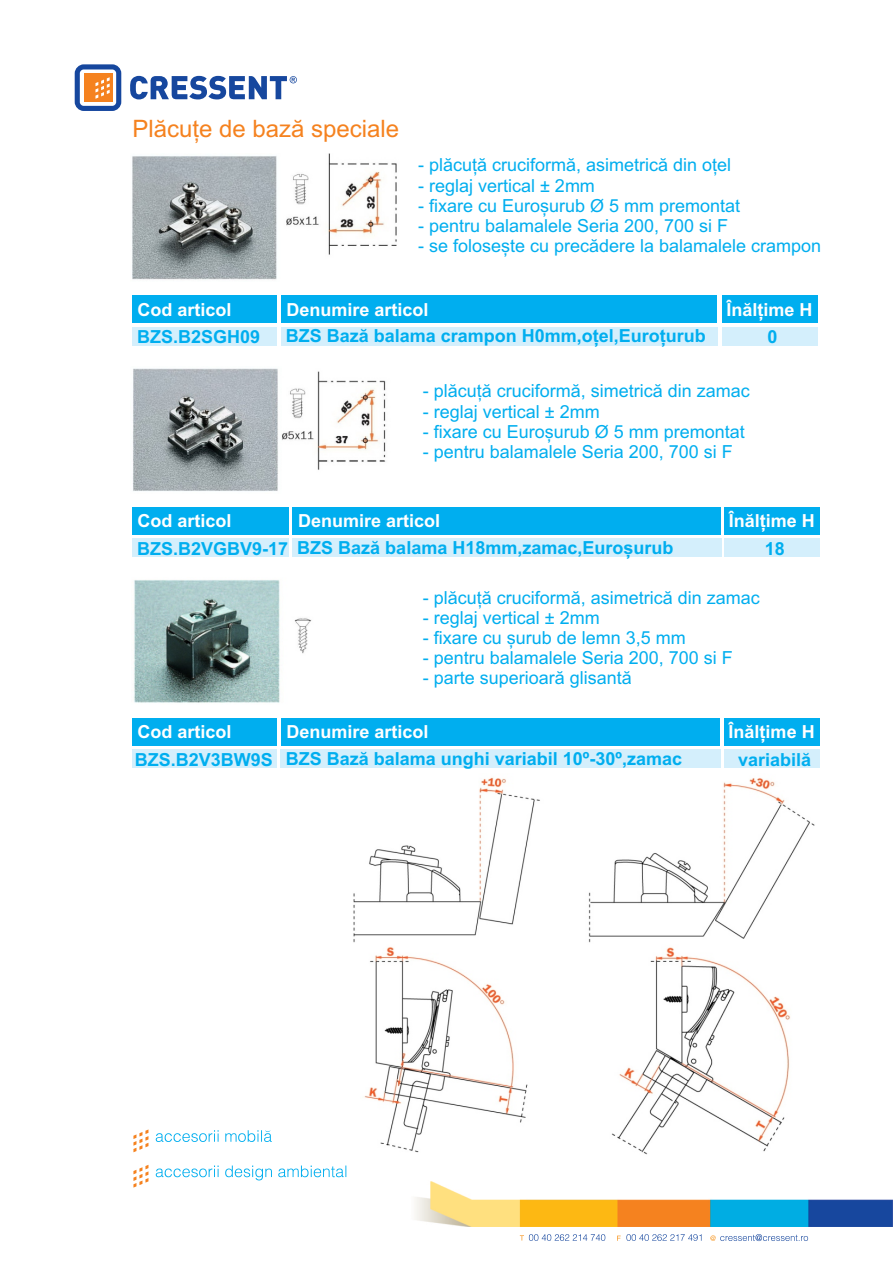
<style>
.page{position:relative;width:893px;height:1263px;background:#fff}
.page>*{position:absolute;margin:0;border:0;box-sizing:border-box;transform-origin:0 0}
.t1{font:24px "Arial";color:#f5821f}
.t2{font:18px "Arial";color:#00aeef}
.t3{font:700 18px "Arial";color:#00aeef}
.t4{font:700 18px "Arial";color:#fff}
</style>
<div class="page">
<div style="left:132px;top:327px;width:145px;height:19px;background:#d4effc"></div>
<div style="left:281px;top:327px;width:436px;height:19px;background:#d4effc"></div>
<div style="left:722px;top:327px;width:95px;height:19px;background:#d4effc"></div>
<svg style="left:75px;top:64px;width:46px;height:47px"></svg>
<svg style="left:130px;top:76px;width:167px;height:23px"></svg>
<img style="left:415px;top:1181px;width:478px;height:45px">
<svg style="left:133px;top:1165px;width:15px;height:22px"></svg>
<svg style="left:156px;top:1165px;width:190px;height:15px"></svg>
<svg style="left:133px;top:1129px;width:15px;height:23px"></svg>
<svg style="left:156px;top:1130px;width:116px;height:12px"></svg>
<svg style="left:520px;top:1234px;width:85px;height:7px"></svg>
<svg style="left:710px;top:1234px;width:98px;height:7px"></svg>
<svg style="left:617px;top:1234px;width:84px;height:7px"></svg>
<div style="left:132px;top:296px;width:145px;height:27px;background:#00aeef"></div>
<div style="left:281px;top:296px;width:436px;height:27px;background:#00aeef"></div>
<div style="left:722px;top:296px;width:95px;height:27px;background:#00aeef"></div>
<div style="left:132px;top:749px;width:145px;height:19px;background:#d4effc"></div>
<div style="left:281px;top:749px;width:440px;height:19px;background:#d4effc"></div>
<div style="left:724px;top:749px;width:95px;height:19px;background:#d4effc"></div>
<div style="left:132px;top:718px;width:145px;height:28px;background:#00aeef"></div>
<div style="left:281px;top:718px;width:439px;height:28px;background:#00aeef"></div>
<div style="left:724px;top:718px;width:95px;height:28px;background:#00aeef"></div>
<img style="left:132px;top:154px;width:265px;height:126px">
<img style="left:133px;top:368px;width:253px;height:123px">
<div style="left:132px;top:538px;width:156px;height:19px;background:#d4effc"></div>
<div style="left:292px;top:538px;width:429px;height:19px;background:#d4effc"></div>
<div style="left:724px;top:538px;width:96px;height:19px;background:#d4effc"></div>
<div style="left:132px;top:507px;width:156px;height:27px;background:#00aeef"></div>
<div style="left:293px;top:507px;width:428px;height:27px;background:#00aeef"></div>
<div style="left:724px;top:507px;width:96px;height:27px;background:#00aeef"></div>
<img style="left:134px;top:580px;width:178px;height:123px">
<img style="left:353px;top:777px;width:187px;height:166px">
<img style="left:588px;top:778px;width:227px;height:165px">
<img style="left:364px;top:947px;width:164px;height:206px">
<img style="left:611px;top:947px;width:179px;height:208px">
<h1 class="t1" style="left:132px;top:120px;width:268px">Plăcuțe de bază speciale</h1>
<p class="t2" style="left:418px;top:158px;width:315px">- plăcuță cruciformă, asimetrică din oțel</p>
<p class="t2" style="left:418px;top:178px;width:178px">- reglaj vertical ± 2mm</p>
<p class="t2" style="left:418px;top:198px;width:324px">- fixare cu Euroșurub Ø 5 mm premontat</p>
<p class="t2" style="left:418px;top:219px;width:312px">- pentru balamalele Seria 200, 700 si F</p>
<p class="t2" style="left:418px;top:239px;width:405px">- se folosește cu precădere la balamalele crampon</p>
<p class="t4" style="left:138px;top:303px;width:96px">Cod articol</p>
<p class="t4" style="left:287px;top:303px;width:144px">Denumire articol</p>
<p class="t4" style="left:726px;top:303px;width:88px">Înălțime H</p>
<p class="t3" style="left:137px;top:330px;width:125px">BZS.B2SGH09</p>
<p class="t3" style="left:286px;top:329px;width:422px">BZS Bază balama crampon H0mm,oțel,Euroțurub</p>
<p class="t3" style="left:767px;top:330px;width:12px">0</p>
<p class="t2" style="left:423px;top:384px;width:329px">- plăcuță cruciformă, simetrică din zamac</p>
<p class="t2" style="left:423px;top:404px;width:178px">- reglaj vertical ± 2mm</p>
<p class="t2" style="left:423px;top:425px;width:324px">- fixare cu Euroșurub Ø 5 mm premontat</p>
<p class="t2" style="left:423px;top:445px;width:312px">- pentru balamalele Seria 200, 700 si F</p>
<p class="t4" style="left:138px;top:514px;width:96px">Cod articol</p>
<p class="t4" style="left:298px;top:514px;width:144px">Denumire articol</p>
<p class="t4" style="left:729px;top:514px;width:88px">Înălțime H</p>
<p class="t3" style="left:137px;top:541px;width:538px">BZS.B2VGBV9-17 BZS Bază balama H18mm,zamac,Euroșurub</p>
<p class="t3" style="left:765px;top:541px;width:22px">18</p>
<p class="t2" style="left:423px;top:591px;width:339px">- plăcuță cruciformă, asimetrică din zamac</p>
<p class="t2" style="left:423px;top:611px;width:178px">- reglaj vertical ± 2mm</p>
<p class="t2" style="left:423px;top:631px;width:265px">- fixare cu șurub de lemn 3,5 mm</p>
<p class="t2" style="left:423px;top:651px;width:312px">- pentru balamalele Seria 200, 700 si F</p>
<p class="t2" style="left:423px;top:671px;width:211px">- parte superioară glisantă</p>
<p class="t4" style="left:138px;top:725px;width:96px">Cod articol</p>
<p class="t4" style="left:287px;top:725px;width:144px">Denumire articol</p>
<p class="t4" style="left:729px;top:725px;width:88px">Înălțime H</p>
<p class="t3" style="left:135px;top:752px;width:549px">BZS.B2V3BW9S BZS Bază balama unghi variabil 10º-30º,zamac</p>
<p class="t3" style="left:738px;top:753px;width:75px">variabilă</p>
</div>
